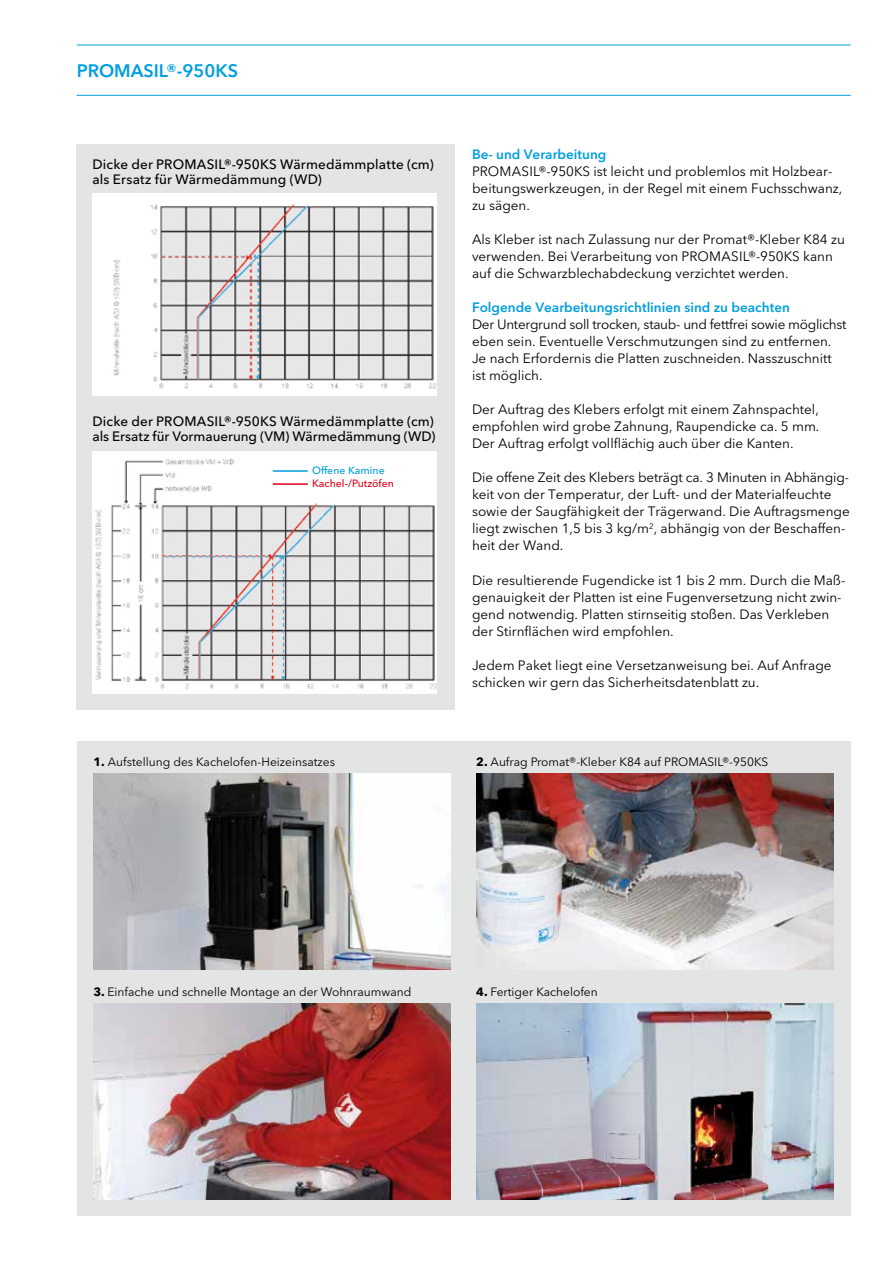
<style>
.page{position:relative;width:893px;height:1263px;background:#fff}
.page>*{position:absolute;margin:0;border:0;box-sizing:border-box;transform-origin:0 0}
.t1{font:600 18px "Avenir Next W1 G";color:#009ee0}
.t2{font:13.5px/17px "Avenir Next W1 G";color:#000}
.t3{font:500 13.5px/15px "Avenir Next W1 G";letter-spacing:.01em;color:#000}
.t4{font:600 13.5px "Avenir Next W1 G";color:#009ee0}
.t5{font:12px "Avenir Next W1 G";color:#000}
.t6{font:500 10.5px "Avenir Next W1 G";color:#e2001a}
.t7{font:500 10.5px "Avenir Next W1 G";color:#009ee0}
.s1{font-weight:700}
</style>
<div class="page">
<div style="left:77px;top:741px;width:773px;height:475px;background:#e3e4e4"></div>
<div style="left:77px;top:145px;width:378px;height:565px;background:#e3e4e4"></div>
<img style="left:92px;top:452px;width:345px;height:242px">
<hr style="left:273px;top:470px;width:35px;height:2px;background:#009ee0">
<hr style="left:273px;top:483px;width:35px;height:2px;background:#e2001a">
<img style="left:92px;top:193px;width:345px;height:203px">
<img style="left:94px;top:774px;width:357px;height:195px">
<img style="left:476px;top:1003px;width:357px;height:196px">
<img style="left:94px;top:1003px;width:357px;height:196px">
<img style="left:476px;top:774px;width:357px;height:195px">
<hr style="left:77px;top:45px;width:774px;height:1px;background:#009ee0">
<hr style="left:77px;top:95px;width:774px;height:1px;background:#009ee0">
<h1 class="t1" style="left:77px;top:60px;width:163px">PROMASIL®-950KS</h1>
<p class="t3" style="left:92px;top:157px;width:343px">Dicke der PROMASIL®-950KS Wärmedämmplatte (cm) als Ersatz für Wärmedämmung (WD)</p>
<p class="t3" style="left:92px;top:413px;width:345px">Dicke der PROMASIL®-950KS Wärmedämmplatte (cm) als Ersatz für Vormauerung (VM) Wärmedämmung (WD)</p>
<p class="t7" style="left:312px;top:464px;width:74px">Offene Kamine</p>
<p class="t6" style="left:312px;top:477px;width:83px">Kachel-/Putzöfen</p>
<p class="t5" style="left:94px;top:755px;width:243px"><span class="s1">1.</span> Aufstellung des Kachelofen-Heizeinsatzes</p>
<p class="t4" style="left:472px;top:146px;width:136px">Be- und Verarbeitung</p>
<p class="t2" style="left:472px;top:163px;width:372px">PROMASIL®-950KS ist leicht und problemlos mit Holzbear&shy;beitungswerkzeugen, in der Regel mit einem Fuchsschwanz, zu sägen.</p>
<p class="t2" style="left:472px;top:231px;width:374px">Als Kleber ist nach Zulassung nur der Promat®-Kleber K84 zu verwenden. Bei Verarbeitung von PROMASIL®-950KS kann auf die Schwarzblechabdeckung verzichtet werden.</p>
<p class="t4" style="left:472px;top:299px;width:319px">Folgende Vearbeitungsrichtlinien sind zu beachten</p>
<p class="t2" style="left:472px;top:316px;width:376px">Der Untergrund soll trocken, staub- und fettfrei sowie möglichst eben sein. Eventuelle Verschmutzungen sind zu entfernen.<br>Je nach Erfordernis die Platten zuschneiden. Nasszuschnitt ist möglich.</p>
<p class="t2" style="left:472px;top:401px;width:349px;text-align:justify">Der Auftrag des Klebers erfolgt mit einem Zahnspachtel, empfohlen wird grobe Zahnung, Raupendicke ca. 5 mm.<br>Der Auftrag erfolgt vollflächig auch über die Kanten.</p>
<p class="t2" style="left:472px;top:469px;width:379px">Die offene Zeit des Klebers beträgt ca. 3 Minuten in Abhängig&shy;keit von der Temperatur, der Luft- und der Materialfeuchte sowie der Saugfähigkeit der Trägerwand. Die Auftragsmenge liegt zwischen 1,5 bis 3 kg/m<sup>2</sup>, abhängig von der Beschaffen&shy;heit der Wand.</p>
<p class="t2" style="left:472px;top:571px;width:375px">Die resultierende Fugendicke ist 1 bis 2 mm. Durch die Maß&shy;genauigkeit der Platten ist eine Fugenversetzung nicht zwin&shy;gend notwendig. Platten stirnseitig stoßen. Das Verkleben der Stirnflächen wird empfohlen.</p>
<p class="t2" style="left:472px;top:656px;width:361px">Jedem Paket liegt eine Versetzanweisung bei. Auf Anfrage schicken wir gern das Sicherheitsdatenblatt zu.</p>
<p class="t5" style="left:476px;top:755px;width:294px"><span class="s1">2.</span> Aufrag Promat®-Kleber K84 auf PROMASIL®-950KS</p>
<p class="t5" style="left:94px;top:984px;width:319px"><span class="s1">3.</span> Einfache und schnelle Montage an der Wohnraumwand</p>
<p class="t5" style="left:476px;top:984px;width:123px"><span class="s1">4.</span> Fertiger Kachelofen</p>
</div>
